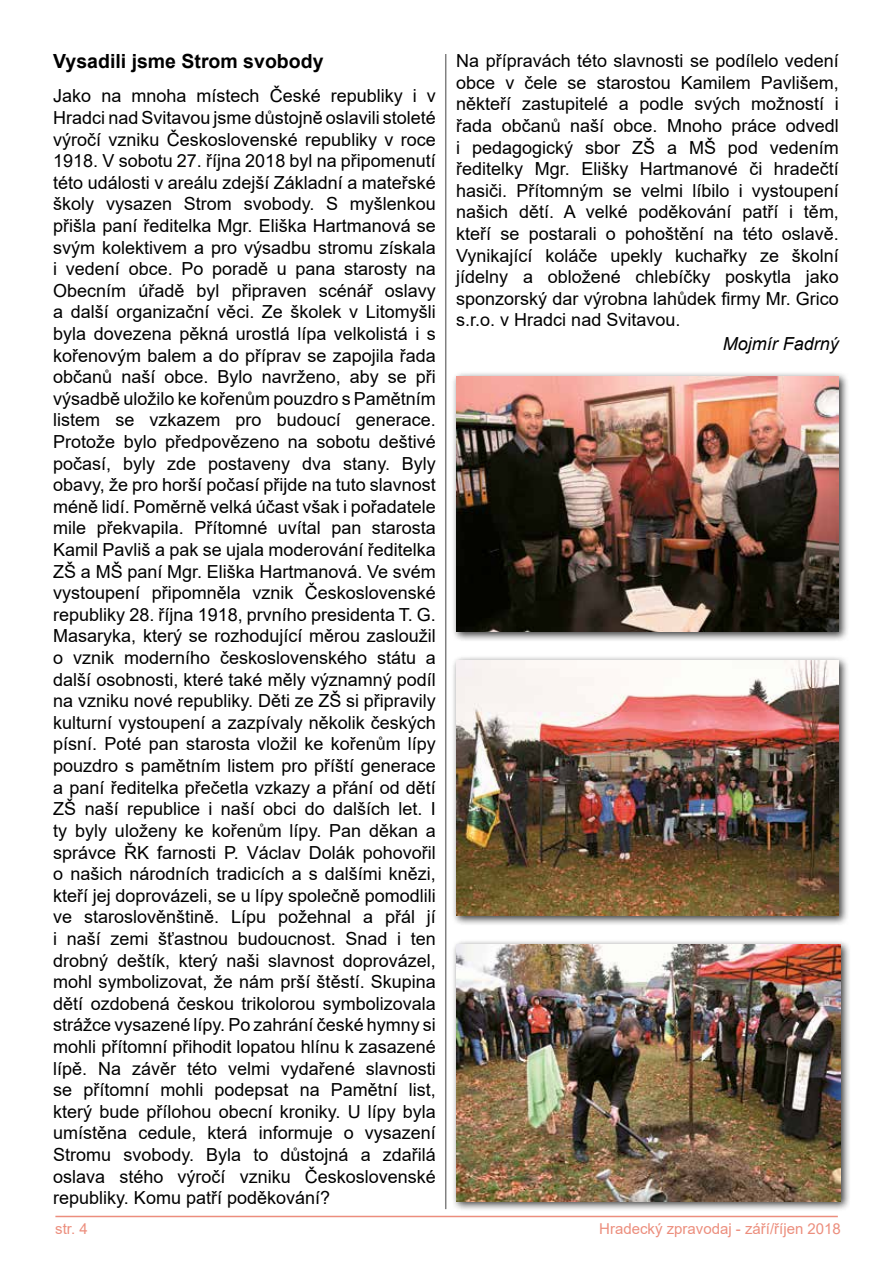
<style>
.page{position:relative;width:893px;height:1263px;background:#fff}
.page>*{position:absolute;margin:0;border:0;box-sizing:border-box;transform-origin:0 0}
.t1{font:700 19.5px "Arial";color:#000}
.t2{font:18px/21.6px "Arial";color:#000;text-align:justify}
.t3{font:italic 18px "Arial";color:#000}
.t4{font:15px "Arial";color:#ec8e7d}
</style>
<div class="page">
<hr style="left:55px;top:1216px;width:783px;height:1px;background:#ec8e7d">
<hr style="left:445px;top:54px;width:1px;height:1155px;background:#000">
<div style="left:451px;top:371px;width:398px;height:271px;background:#000;opacity:.75"></div>
<img style="left:456px;top:376px;width:383px;height:255px">
<div style="left:451px;top:655px;width:398px;height:271px;background:#000;opacity:.75"></div>
<img style="left:456px;top:660px;width:383px;height:255px">
<div style="left:451px;top:939px;width:400px;height:273px;background:#000;opacity:.75"></div>
<img style="left:456px;top:944px;width:385px;height:257px">
<p class="t1" style="left:53px;top:48px;width:272px">Vysadili jsme Strom svobody</p>
<p class="t2" style="left:53px;top:85px;width:384px">Jako na mnoha místech České republiky i v Hradci nad Svitavou jsme důstojně oslavili stoleté výročí vzniku Československé republiky v roce 1918. V sobotu 27. října 2018 byl na připomenutí této události v areálu zdejší Základní a mateřské školy vysazen Strom svobody. S myšlenkou přišla paní ředitelka Mgr. Eliška Hartmanová se svým kolektivem a pro výsadbu stromu získala i vedení obce. Po poradě u pana starosty na Obecním úřadě byl připraven scénář oslavy a další organizační věci. Ze školek v Litomyšli byla dovezena pěkná urostlá lípa velkolistá i s kořenovým balem a do příprav se zapojila řada občanů naší obce. Bylo navrženo, aby se při výsadbě uložilo ke kořenům pouzdro s Pamětním listem se vzkazem pro budoucí generace.<br>Protože bylo předpovězeno na sobotu deštivé počasí, byly zde postaveny dva stany. Byly obavy, že pro horší počasí přijde na tuto slavnost méně lidí. Poměrně velká účast však i pořadatele mile překvapila. Přítomné uvítal pan starosta Kamil Pavliš a pak se ujala moderování ředitelka ZŠ a MŠ paní Mgr. Eliška Hartmanová. Ve svém vystoupení připomněla vznik Československé republiky 28. října 1918, prvního presidenta T. G.<br>Masaryka, který se rozhodující měrou zasloužil o vznik moderního československého státu a další osobnosti, které také měly významný podíl na vzniku nové republiky. Děti ze ZŠ si připravily kulturní vystoupení a zazpívaly několik českých písní. Poté pan starosta vložil ke kořenům lípy pouzdro s pamětním listem pro příští generace a paní ředitelka přečetla vzkazy a přání od dětí ZŠ naší republice i naší obci do dalších let. I ty byly uloženy ke kořenům lípy. Pan děkan a správce ŘK farnosti P. Václav Dolák pohovořil o našich národních tradicích a s dalšími knězi, kteří jej doprovázeli, se u lípy společně pomodlili ve staroslověnštině. Lípu požehnal a přál jí i naší zemi šťastnou budoucnost. Snad i ten drobný deštík, který naši slavnost doprovázel, mohl symbolizovat, že nám prší štěstí. Skupina dětí ozdobená českou trikolorou symbolizovala strážce vysazené lípy. Po zahrání české hymny si mohli přítomní přihodit lopatou hlínu k zasazené lípě. Na závěr této velmi vydařené slavnosti se přítomní mohli podepsat na Pamětní list, který bude přílohou obecní kroniky. U lípy byla umístěna cedule, která informuje o vysazení Stromu svobody. Byla to důstojná a zdařilá oslava stého výročí vzniku Československé republiky. Komu patří poděkování?</p>
<p class="t2" style="left:456px;top:50px;width:384px">Na přípravách této slavnosti se podílelo vedení obce v čele se starostou Kamilem Pavlišem, někteří zastupitelé a podle svých možností i řada občanů naší obce. Mnoho práce odvedl i pedagogický sbor ZŠ a MŠ pod vedením ředitelky Mgr. Elišky Hartmanové či hradečtí hasiči. Přítomným se velmi líbilo i vystoupení našich dětí. A velké poděkování patří i těm, kteří se postarali o pohoštění na této oslavě.<br>Vynikající koláče upekly kuchařky ze školní jídelny a obložené chlebíčky poskytla jako sponzorský dar výrobna lahůdek firmy Mr. Grico s.r.o. v Hradci nad Svitavou.</p>
<p class="t3" style="left:723px;top:332px;width:118px">Mojmír Fadrný</p>
<p class="t4" style="left:55px;top:1218px;width:34px">str. 4</p>
<p class="t4" style="left:599px;top:1218px;width:243px">Hradecký zpravodaj - září/říjen 2018</p>
</div>
